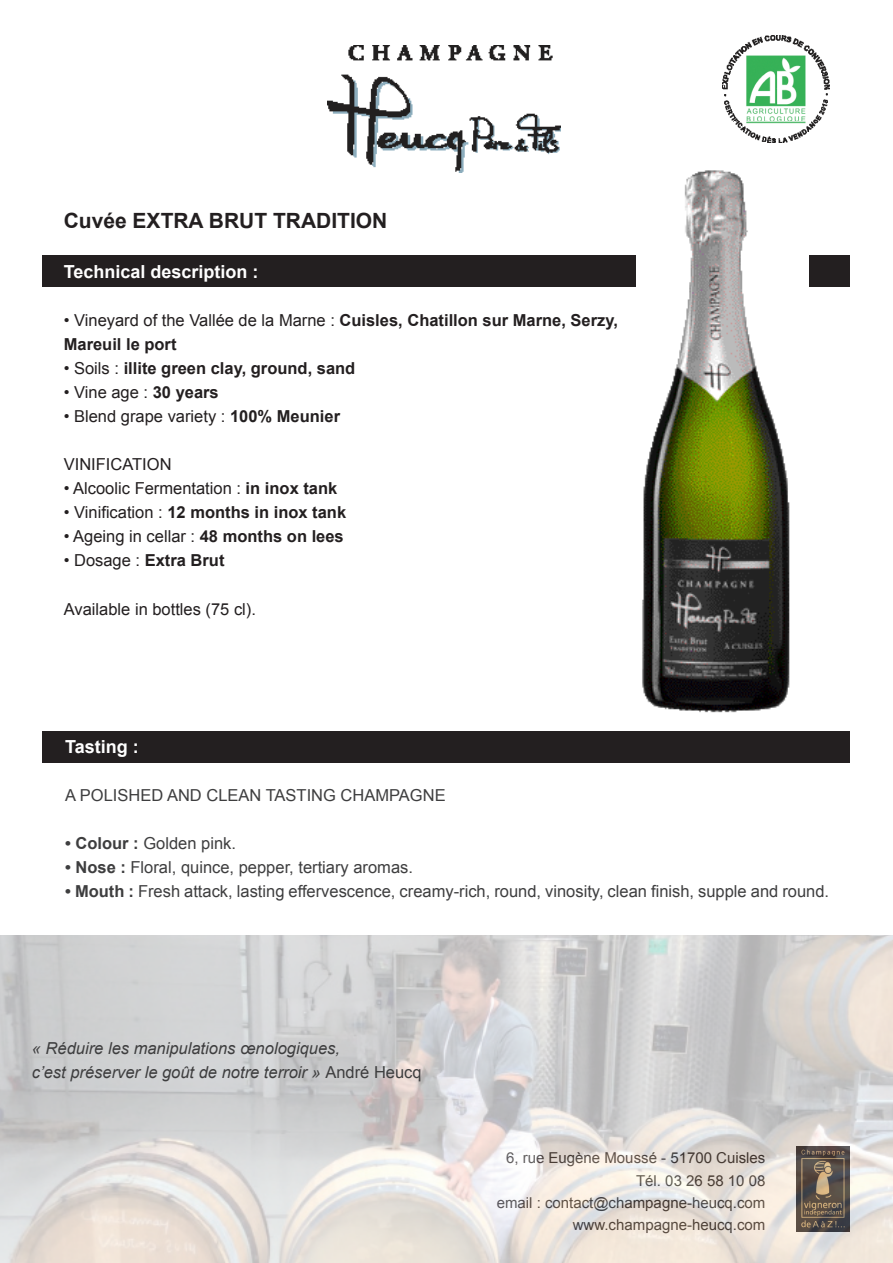
<style>
.page{position:relative;width:893px;height:1263px;background:#fff}
.page>*{position:absolute;margin:0;border:0;box-sizing:border-box;transform-origin:0 0}
.t1{font:700 21px "Arial";color:#231f20}
.t2{font:700 18px "Arial";color:#fff}
.t3{font:16.5px "Arial";color:#3e3e3f}
.t4{font:700 16.5px "Arial";color:#231f20}
.t5{font:16.5px "Arial";color:#231f20}
.t6{font:italic 16.5px "Arial";color:#3e3e3f}
.t7{font:15px "Arial";color:#231f20}
.s1{font-weight:400}
.s2{font-weight:700}
.s3{font-style:normal}
</style>
<div class="page">
<div style="left:43px;top:255px;width:807px;height:32px;background:#231f20"></div>
<div style="left:43px;top:731px;width:807px;height:32px;background:#231f20"></div>
<img style="left:328px;top:45px;width:232px;height:128px">
<img style="left:723px;top:36px;width:106px;height:106px">
<img style="left:637px;top:170px;width:172px;height:543px">
<img style="left:0;top:935px;width:893px;height:328px">
<p class="t1" style="left:64px;top:207px;width:325px">Cuvée EXTRA BRUT TRADITION</p>
<p class="t2" style="left:64px;top:259px;width:196px">Technical description :</p>
<p class="t4" style="left:64px;top:309px;width:556px"><span class="s1">• Vineyard of the Vallée de la Marne :</span> Cuisles, Chatillon sur Marne, Serzy,</p>
<p class="t4" style="left:64px;top:333px;width:114px">Mareuil le port</p>
<p class="t4" style="left:64px;top:357px;width:293px"><span class="s1">• Soils :</span> illite green clay, ground, sand</p>
<p class="t5" style="left:64px;top:381px;width:157px">• Vine age : <span class="s2">30 years</span></p>
<p class="t5" style="left:64px;top:406px;width:278px">• Blend grape variety : <span class="s2">100% Meunier</span></p>
<p class="t5" style="left:64px;top:454px;width:109px">VINIFICATION</p>
<p class="t5" style="left:64px;top:478px;width:275px">• Alcoolic Fermentation : <span class="s2">in inox tank</span></p>
<p class="t4" style="left:64px;top:502px;width:284px"><span class="s1">• Vinification :</span> 12 months in inox tank</p>
<p class="t5" style="left:64px;top:526px;width:281px">• Ageing in cellar : <span class="s2">48 months on lees</span></p>
<p class="t4" style="left:64px;top:550px;width:162px"><span class="s1">• Dosage :</span> Extra Brut</p>
<p class="t5" style="left:64px;top:598px;width:194px">Available in bottles (75 cl).</p>
<p class="t2" style="left:65px;top:735px;width:75px">Tasting :</p>
<p class="t3" style="left:65px;top:784px;width:382px">A POLISHED AND CLEAN TASTING CHAMPAGNE</p>
<p class="t3" style="left:65px;top:833px;width:172px"><span class="s2">• Colour :</span> Golden pink.</p>
<p class="t3" style="left:65px;top:857px;width:349px"><span class="s2">• Nose :</span> Floral, quince, pepper, tertiary aromas.</p>
<p class="t3" style="left:65px;top:881px;width:765px"><span class="s2">• Mouth :</span> Fresh attack, lasting effervescence, creamy-rich, round, vinosity, clean finish, supple and round.</p>
<p class="t6" style="left:32px;top:1037px;width:310px">« Réduire les manipulations œnologiques,</p>
<p class="t6" style="left:32px;top:1061px;width:391px">c’est préserver le goût de notre terroir » <span class="s3">André Heucq</span></p>
<p class="t7" style="left:506px;top:1148px;width:261px">6, rue Eugène Moussé - 51700 Cuisles</p>
<p class="t7" style="left:636px;top:1170px;width:131px">Tél. 03 26 58 10 08</p>
<p class="t7" style="left:497px;top:1193px;width:270px">email : contact@champagne-heucq.com</p>
<p class="t7" style="left:573px;top:1215px;width:194px">www.champagne-heucq.com</p>
</div>
